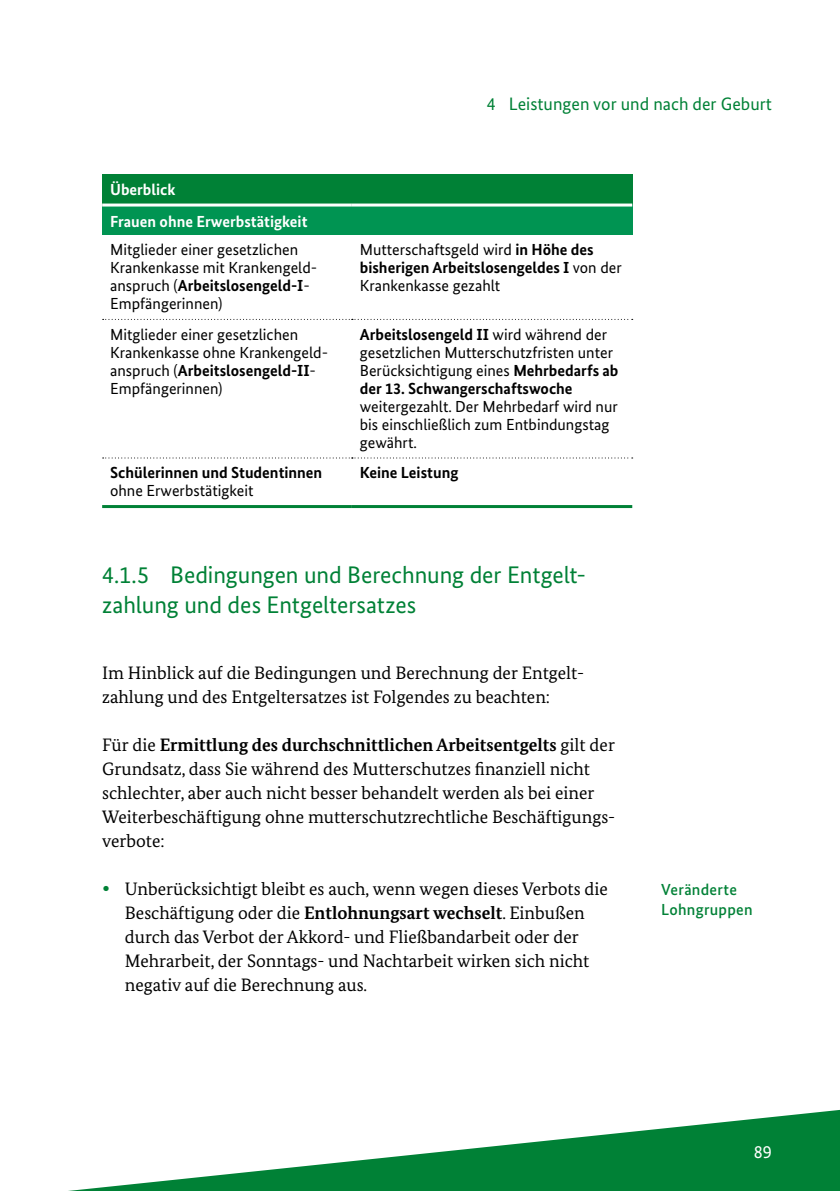
<style>
.page{position:relative;width:840px;height:1191px;background:#fff}
.page>*{position:absolute;margin:0;border:0;box-sizing:border-box;transform-origin:0 0}
.t1{font:24px/30px "Bundes Sans";letter-spacing:-.005em;color:#008136}
.t2{font:18px/24px "Bundes Serif";color:#000}
.t3{font:18px "Bundes Sans";color:#008136}
.t4{font:18px "Bundes Sans";color:#fff}
.t5{font:16px/18px "Bundes Sans";color:#000}
.t6{font:700 16px/18px "Bundes Sans";color:#000}
.t7{font:700 16px/32px "Bundes Sans";color:#fff}
.t8{font:500 16px/20px "Bundes Sans";letter-spacing:.015em;color:#008136}
.s1{font-weight:700}
.s2{font-weight:400}
.s3{color:#008136}
</style>
<div class="page">
<svg style="left:68px;top:1110px;width:771px;height:81px"></svg>
<div style="left:102px;top:174px;width:530px;height:31px;background:#008136"></div>
<div style="left:102px;top:205px;width:530px;height:30px;background:#009452"></div>
<hr style="left:102px;top:203px;width:249px;height:3px;background:#fff">
<hr style="left:351px;top:203px;width:281px;height:3px;background:#fff">
<hr style="left:102px;top:505px;width:249px;height:3px;background:#008136">
<hr style="left:351px;top:505px;width:281px;height:3px;background:#008136">
<svg style="left:103px;top:319px;width:529px;height:1px"></svg>
<svg style="left:103px;top:457px;width:529px;height:1px"></svg>
<p class="t3" style="left:486px;top:93px;width:286px">4 Leistungen vor und nach der Geburt</p>
<p class="t7" style="left:110px;top:173px;width:199px">Überblick<br>Frauen ohne Erwerbstätigkeit</p>
<p class="t5" style="left:110px;top:240px;width:208px">Mitglieder einer gesetzlichen<br>Krankenkasse mit Krankengeld&shy;anspruch (<span class="s1">Arbeitslosengeld-I</span>--<br>Empfängerinnen)</p>
<p class="t5" style="left:359px;top:240px;width:263px">Mutterschaftsgeld wird <span class="s1">in Höhe des bisherigen Arbeitslosengeldes I</span> von der<br>Krankenkasse gezahlt</p>
<p class="t5" style="left:110px;top:325px;width:219px">Mitglieder einer gesetzlichen<br>Krankenkasse ohne Krankengeld&shy;anspruch (<span class="s1">Arbeitslosengeld-II</span>--<br>Empfängerinnen)</p>
<p class="t5" style="left:359px;top:325px;width:260px"><span class="s1">Arbeitslosengeld II</span> wird während der gesetzlichen Mutterschutzfristen unter Berücksichtigung eines <span class="s1">Mehrbedarfs ab der 13. Schwangerschaftswoche </span>weitergezahlt. Der Mehrbedarf wird nur bis einschließlich zum Entbindungstag gewährt.</p>
<p class="t6" style="left:110px;top:464px;width:213px">Schülerinnen und Studentinnen <span class="s2">ohne Erwerbstätigkeit</span></p>
<p class="t6" style="left:359px;top:464px;width:100px">Keine Leistung</p>
<h3 class="t1" style="left:102px;top:559px;width:485px">4.1.5 Bedingungen und Berechnung der Entgelt&shy;zahlung und des Entgeltersatzes</h3>
<p class="t2" style="left:102px;top:660px;width:483px">Im Hinblick auf die Bedingungen und Berechnung der Entgelt&shy;zahlung und des Entgeltersatzes ist Folgendes zu beachten:</p>
<p class="t2" style="left:102px;top:732px;width:514px">Für die <span class="s1">Ermittlung des durchschnittlichen Arbeitsentgelts</span> gilt der Grundsatz, dass Sie während des Mutterschutzes finanziell nicht schlechter, aber auch nicht besser behandelt werden als bei einer Weiterbeschäftigung ohne mutterschutzrechtliche Beschäftigungs&shy;verbote:</p>
<p class="t2" style="left:125px;top:876px;width:484px;text-indent:-23px"><span class="s3">•</span> Unberücksichtigt bleibt es auch, wenn wegen dieses Verbots die Beschäftigung oder die <span class="s1">Entlohnungsart wechselt</span>. Einbußen durch das Verbot der Akkord- und Fließbandarbeit oder der Mehrarbeit, der Sonntags- und Nachtarbeit wirken sich nicht negativ auf die Berechnung aus.</p>
<p class="t8" style="left:660px;top:879px;width:93px">Veränderte<br>Lohngruppen</p>
<p class="t4" style="left:753px;top:1141px;width:19px">89</p>
</div>
